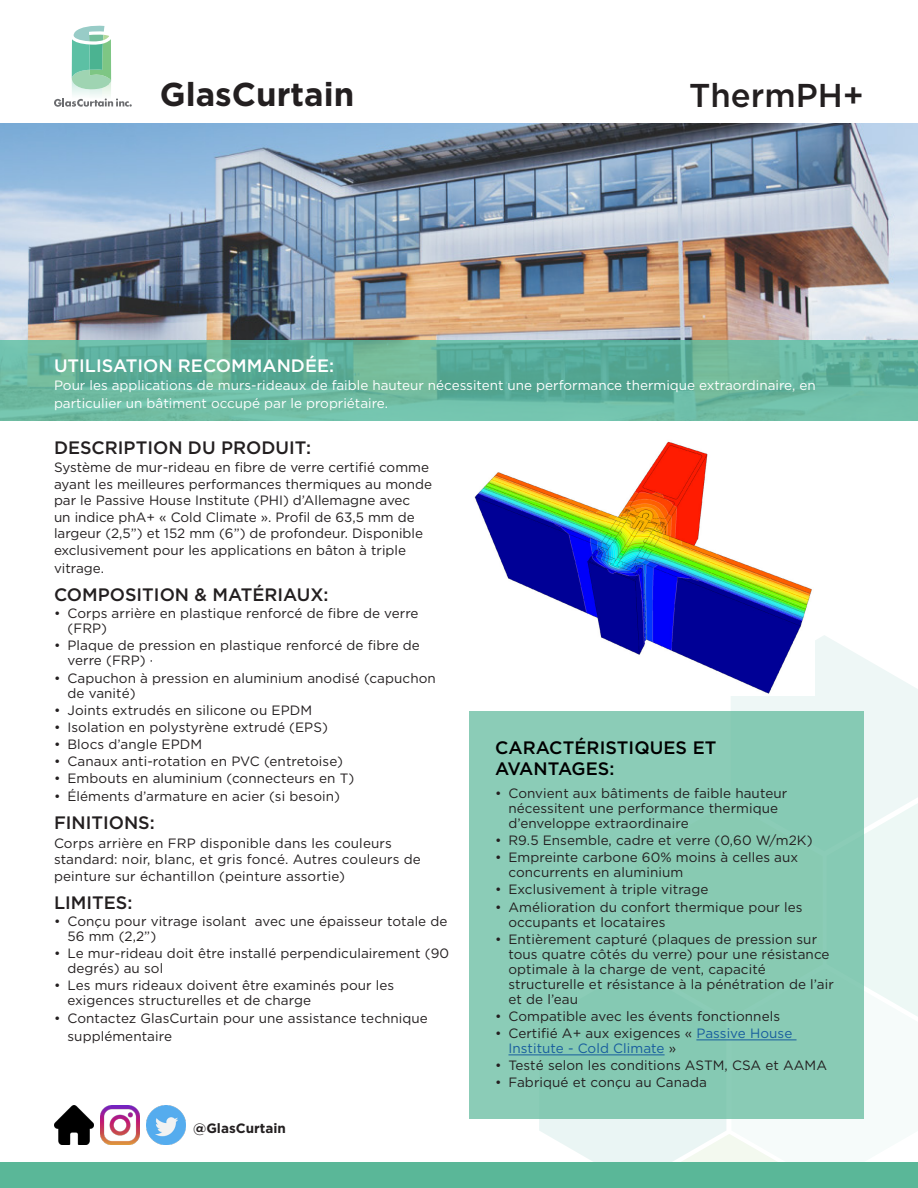
<style>
.page{position:relative;width:918px;height:1188px;background:#fff}
.page>*{position:absolute;margin:0;border:0;box-sizing:border-box;transform-origin:0 0}
.t1{font:700 33px "Gotham";color:#231f20}
.t2{font:500 33px "Gotham";color:#231f20}
.body{font:500 18px "Gotham";color:#231f20}
.body-2{font:500 18px/21.6px "Gotham";letter-spacing:.005em;color:#000}
.body-3{font:500 18px "Gotham";color:#fff}
.body-4{font:13.5px/15px "Gotham";letter-spacing:.005em;color:#231f20}
.body-5{font:13.5px/18px "Gotham";color:#fff}
.t3{font:13.5px/15px "Gotham";letter-spacing:.005em;color:#175d9e}
.body-6{font:700 13.5px "Gotham";color:#231f20}
.s1{color:#231f20}
</style>
<div class="page">
<svg style="left:539px;top:635px;width:379px;height:527px"></svg>
<img style="left:474px;top:441px;width:340px;height:255px">
<img style="left:0;top:124px;width:918px;height:216px">
<div style="left:469px;top:712px;width:394px;height:407px;background:#89cbb5"></div>
<hr style="left:696px;top:1040px;width:101px;height:1px;background:#175d9e">
<hr style="left:508px;top:1055px;width:157px;height:1px;background:#175d9e">
<svg style="left:54px;top:25px;width:78px;height:82px"></svg>
<svg style="left:0;top:340px;width:918px;height:81px;background:#66b59f"></svg>
<div style="left:0;top:1162px;width:918px;height:26px;background:#5ab798"></div>
<img style="left:54px;top:1105px;width:39px;height:39px">
<img style="left:100px;top:1105px;width:39px;height:39px">
<img style="left:146px;top:1105px;width:39px;height:39px">
<p class="t1" style="left:160px;top:76px;width:196px">GlasCurtain</p>
<p class="t2" style="left:689px;top:76px;width:176px">ThermPH+</p>
<p class="body-3" style="left:54px;top:355px;width:282px">UTILISATION RECOMMANDÉE:</p>
<p class="body-5" style="left:54px;top:375px;width:763px">Pour les applications de murs-rideaux de faible hauteur nécessitent une performance thermique extraordinaire, en particulier un bâtiment occupé par le propriétaire.</p>
<p class="body" style="left:54px;top:437px;width:259px">DESCRIPTION DU PRODUIT:</p>
<p class="body-4" style="left:54px;top:459px;width:380px;line-height:16.5px">Système de mur-rideau en fibre de verre certifié comme ayant les meilleures performances thermiques au monde par le Passive House Institute (PHI) d’Allemagne avec<br>un indice phA+ « Cold Climate ». Profil de 63,5 mm de largeur (2,5”) et 152 mm (6”) de profondeur. Disponible exclusivement pour les applications en bâton à triple</p>
<p class="body-4" style="left:54px;top:560px;width:52px">vitrage.</p>
<p class="body" style="left:54px;top:585px;width:276px">COMPOSITION &amp; MATÉRIAUX:</p>
<p class="body-4" style="left:68px;top:606px;width:353px;text-indent:-14px">• Corps arrière en plastique renforcé de fibre de verre (FRP)</p>
<p class="body-4" style="left:68px;top:638px;width:354px;text-indent:-14px">• Plaque de pression en plastique renforcé de fibre de verre (FRP) ·</p>
<p class="body-4" style="left:68px;top:670px;width:370px;text-indent:-14px">• Capuchon à pression en aluminium anodisé (capuchon de vanité)</p>
<p class="body-4" style="left:54px;top:702px;width:260px">• Joints extrudés en silicone ou EPDM</p>
<p class="body-4" style="left:54px;top:719px;width:275px">• Isolation en polystyrène extrudé (EPS)</p>
<p class="body-4" style="left:54px;top:737px;width:150px">• Blocs d’angle EPDM</p>
<p class="body-4" style="left:54px;top:754px;width:290px">• Canaux anti-rotation en PVC (entretoise)</p>
<p class="body-4" style="left:54px;top:771px;width:302px">• Embouts en aluminium (connecteurs en T)</p>
<p class="body-4" style="left:54px;top:788px;width:287px">• Éléments d’armature en acier (si besoin)</p>
<p class="body" style="left:54px;top:812px;width:102px">FINITIONS:</p>
<p class="body-4" style="left:54px;top:834px;width:368px;line-height:16.5px">Corps arrière en FRP disponible dans les couleurs standard: noir, blanc, et gris foncé. Autres couleurs de peinture sur échantillon (peinture assortie)</p>
<p class="body" style="left:54px;top:892px;width:80px">LIMITES:</p>
<p class="body-4" style="left:68px;top:914px;width:382px;text-indent:-14px">• Conçu pour vitrage isolant avec une épaisseur totale de<br>56 mm (2,2”)</p>
<p class="body-4" style="left:68px;top:946px;width:383px;text-indent:-14px">• Le mur-rideau doit être installé perpendiculairement (90 degrés) au sol</p>
<p class="body-4" style="left:68px;top:978px;width:328px;text-indent:-14px">• Les murs rideaux doivent être examinés pour les exigences structurelles et de charge</p>
<p class="body-4" style="left:68px;top:1009px;width:362px;line-height:18px;text-indent:-14px">• Contactez GlasCurtain pour une assistance technique supplémentaire</p>
<p class="body-6" style="left:193px;top:1120px;width:94px">@GlasCurtain</p>
<p class="body-2" style="left:495px;top:736px;width:223px">CARACTÉRISTIQUES ET<br>AVANTAGES:</p>
<p class="body-4" style="left:508px;top:785px;width:280px;text-indent:-14px">• Convient aux bâtiments de faible hauteur nécessitent une performance thermique d’enveloppe extraordinaire</p>
<p class="body-4" style="left:495px;top:833px;width:319px">• R9.5 Ensemble, cadre et verre (0,60 W/m2K)</p>
<p class="body-4" style="left:508px;top:850px;width:291px;text-indent:-14px">• Empreinte carbone 60% moins à celles aux concurrents en aluminium</p>
<p class="body-4" style="left:495px;top:882px;width:215px">• Exclusivement à triple vitrage</p>
<p class="body-4" style="left:508px;top:899px;width:296px;text-indent:-14px">• Amélioration du confort thermique pour les occupants et locataires</p>
<p class="body-4" style="left:508px;top:931px;width:327px;text-indent:-14px">• Entièrement capturé (plaques de pression sur tous quatre côtés du verre) pour une résistance optimale à la charge de vent, capacité structurelle et résistance à la pénétration de l’air et de l’eau</p>
<p class="body-4" style="left:495px;top:1008px;width:287px">• Compatible avec les évents fonctionnels</p>
<p class="t3" style="left:508px;top:1026px;width:285px;text-indent:-14px"><span class="s1">• Certifié A+ aux exigences «</span> Passive House<br>Institute - Cold Climate <span class="s1">»</span></p>
<p class="body-4" style="left:495px;top:1058px;width:334px">• Testé selon les conditions ASTM, CSA et AAMA</p>
<p class="body-4" style="left:495px;top:1075px;width:213px">• Fabriqué et conçu au Canada</p>
</div>
